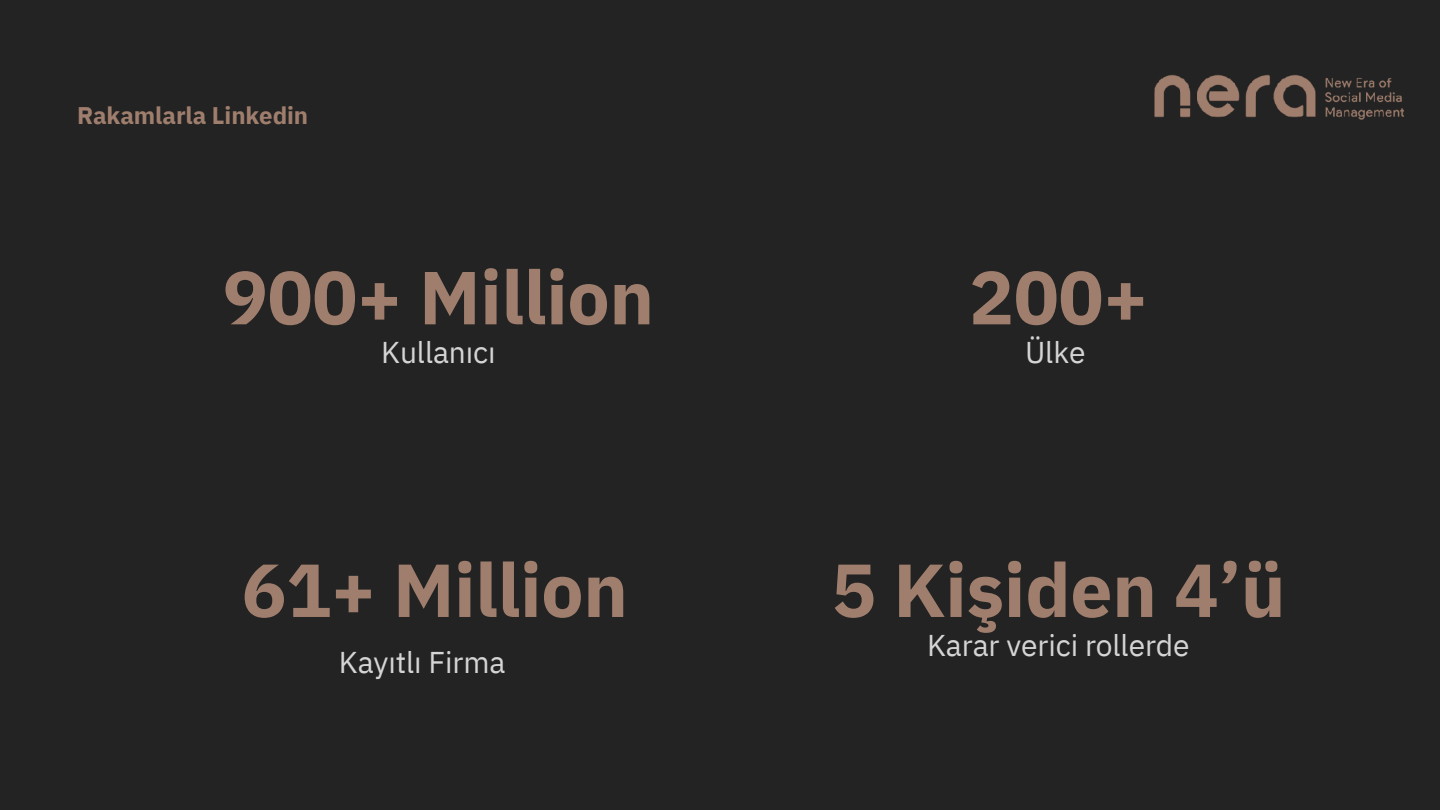
<style>
.page{position:relative;width:1440px;height:810px;background:#232323}
.page>*{position:absolute;margin:0;border:0;box-sizing:border-box;transform-origin:0 0}
.t1{font:700 75px "IBM Plex Sans";letter-spacing:-.005em;color:#9f7e6d}
.t2{font:30px "IBM Plex Sans";letter-spacing:-.005em;color:#d5d5d5}
.t3{font:700 24px "IBM Plex Sans";letter-spacing:-.005em;color:#9f7e6d}
</style>
<div class="page">
<img style="left:1154px;top:75px;width:250px;height:45px">
<h2 class="t3" style="left:77px;top:100px;width:233px">Rakamlarla Linkedin</h2>
<h1 class="t1" style="left:223px;top:247px;width:433px">900+ Million</h1>
<h1 class="t2" style="left:381px;top:332px;width:116px">Kullanıcı</h1>
<p class="t1" style="left:242px;top:540px;width:388px">61+ Million</p>
<h2 class="t2" style="left:339px;top:642px;width:168px">Kayıtlı Firma</h2>
<h3 class="t1" style="left:969px;top:247px;width:181px">200+</h3>
<h3 class="t2" style="left:1025px;top:332px;width:62px">Ülke</h3>
<h3 class="t1" style="left:831px;top:540px;width:456px">5 Kişiden 4’ü</h3>
<h3 class="t2" style="left:927px;top:625px;width:264px">Karar verici rollerde</h3>
</div>
